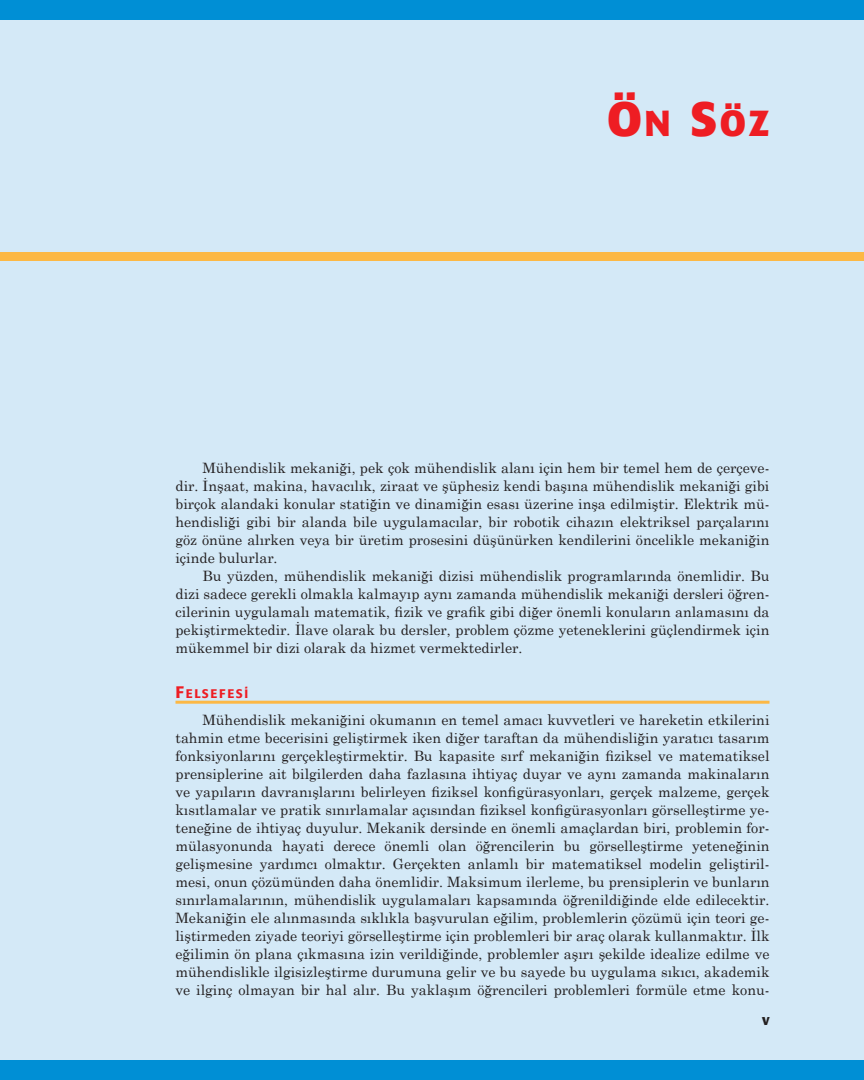
<style>
.page{position:relative;width:864px;height:1080px;background:#fff}
.page>*{position:absolute;margin:0;border:0;box-sizing:border-box;transform-origin:0 0}
.t1{font:700 36px "Formata";color:#ee1d23}
.t2{font:500 15px "Formata";color:#231f20}
.t3{font:14.25px/18px "Century Schoolbook";color:#231f20;text-align:justify}
.t4{font:500 12.3px "Formata";letter-spacing:.135em;color:#ee1d23}
.s1{font-size:48px}
.s2{font-size:16.5px}
.s3{font-size:12px}
</style>
<div class="page">
<div style="left:1px;top:0;width:863px;height:1080px;background:#d4e9f7"></div>
<div style="left:1px;top:0;width:863px;height:20px;background:#008fd5"></div>
<div style="left:1px;top:1060px;width:863px;height:20px;background:#008fd5"></div>
<hr style="left:176px;top:701px;width:594px;height:3px;background:#fcb845">
<div style="left:0;top:252px;width:864px;height:9px;background:#fcb845"></div>
<h1 class="t1" style="left:607px;top:97px;width:164px"><span class="s1">Ö</span>n <span class="s1">S</span>öz</h1>
<p class="t3" style="left:175px;top:457px;width:596px;text-indent:27px">Mühendislik mekaniği, pek çok mühendislik alanı için hem bir temel hem de çerçeve&shy;dir. İnşaat, makina, havacılık, ziraat ve şüphesiz kendi başına mühendislik mekaniği gibi birçok alandaki konular statiğin ve dinamiğin esası üzerine inşa edilmiştir. Elektrik mü&shy;hendisliği gibi bir alanda bile uygulamacılar, bir robotik cihazın elektriksel parçalarını göz önüne alırken veya bir üretim prosesini düşünürken kendilerini öncelikle mekaniğin içinde bulurlar.</p>
<p class="t3" style="left:175px;top:565px;width:596px;text-indent:27px">Bu yüzden, mühendislik mekaniği dizisi mühendislik programlarında önemlidir. Bu dizi sadece gerekli olmakla kalmayıp aynı zamanda mühendislik mekaniği dersleri öğren&shy;cilerinin uygulamalı matematik, fizik ve grafik gibi diğer önemli konuların anlamasını da pekiştirmektedir. İlave olarak bu dersler, problem çözme yeteneklerini güçlendirmek için mükemmel bir dizi olarak da hizmet vermektedirler.</p>
<p class="t4" style="left:176px;top:686px;width:74px"><span class="s2">F</span>ELSEFES<span class="s3">İ</span></p>
<p class="t3" style="left:175px;top:709px;width:596px;text-indent:27px">Mühendislik mekaniğini okumanın en temel amacı kuvvetleri ve hareketin etkilerini tahmin etme becerisini geliştirmek iken diğer taraftan da mühendisliğin yaratıcı tasarım fonksiyonlarını gerçekleştirmektir. Bu kapasite sırf mekaniğin fiziksel ve matematiksel prensiplerine ait bilgilerden daha fazlasına ihtiyaç duyar ve aynı zamanda makinaların ve yapıların davranışlarını belirleyen fiziksel konfigürasyonları, gerçek malzeme, gerçek kısıtlamalar ve pratik sınırlamalar açısından fiziksel konfigürasyonları görselleştirme ye&shy;teneğine de ihtiyaç duyulur. Mekanik dersinde en önemli amaçlardan biri, problemin for&shy;mülasyonunda hayati derece önemli olan öğrencilerin bu görselleştirme yeteneğinin gelişmesine yardımcı olmaktır. Gerçekten anlamlı bir matematiksel modelin geliştiril&shy;mesi, onun çözümünden daha önemlidir. Maksimum ilerleme, bu prensiplerin ve bunların sınırlamalarının, mühendislik uygulamaları kapsamında öğrenildiğinde elde edilecektir.<br>Mekaniğin ele alınmasında sıklıkla başvurulan eğilim, problemlerin çözümü için teori ge&shy;liştirmeden ziyade teoriyi görselleştirme için problemleri bir araç olarak kullanmaktır. İlk eğilimin ön plana çıkmasına izin verildiğinde, problemler aşırı şekilde idealize edilme ve mühendislikle ilgisizleştirme durumuna gelir ve bu sayede bu uygulama sıkıcı, akademik ve ilginç olmayan bir hal alır. Bu yaklaşım öğrencileri problemleri formüle etme konu-</p>
<p class="t2" style="left:762px;top:1011px;width:9px">v</p>
</div>
